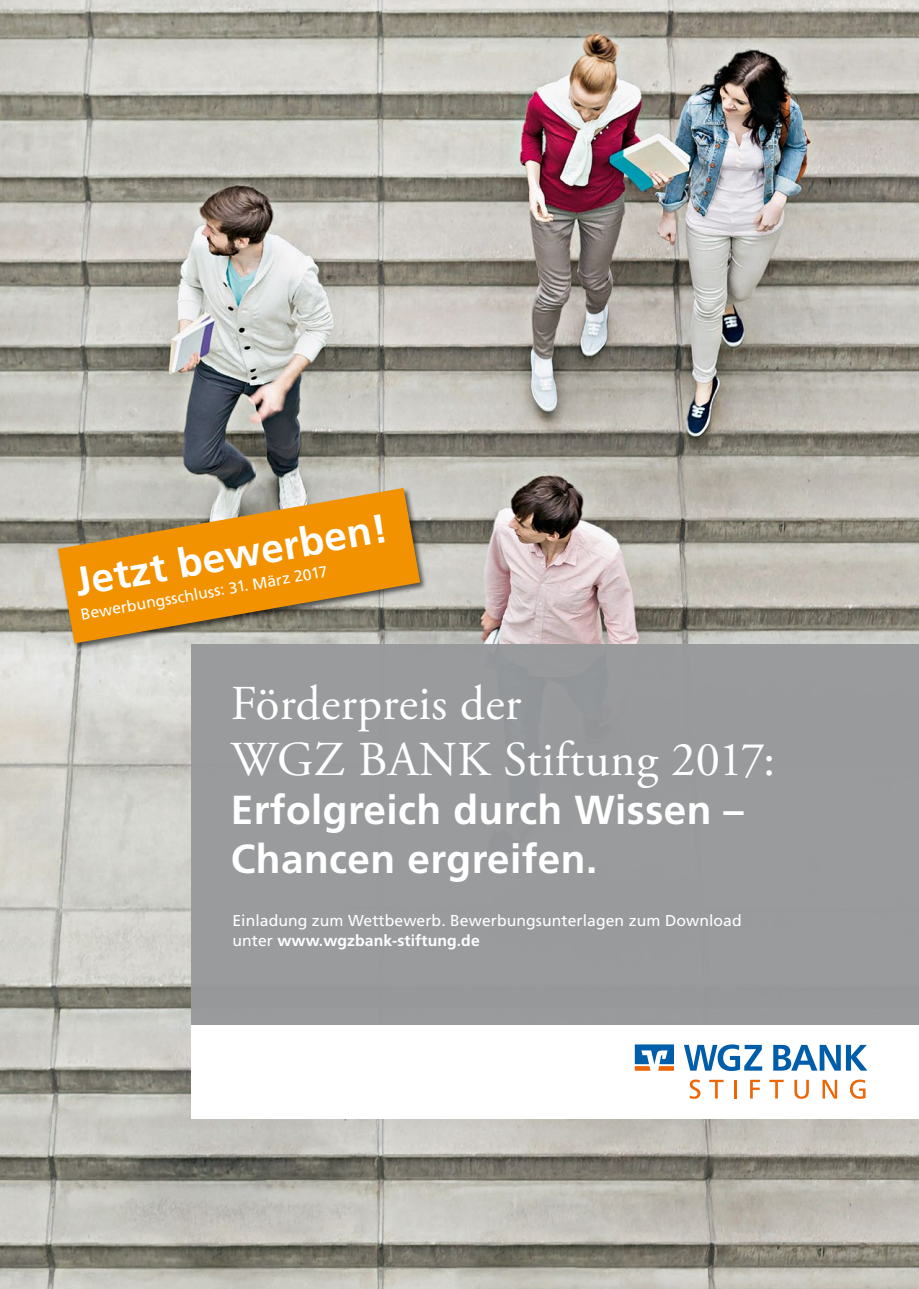
<style>
.page{position:relative;width:919px;height:1289px;background:#fff}
.page>*{position:absolute;margin:0;border:0;box-sizing:border-box;transform-origin:0 0}
.t1{font:48.6px/56.2px "Adobe Garamond Pro";letter-spacing:.01em;color:#fff}
.t2{font:700 40.5px/48.8px "Frutiger LT Std";letter-spacing:.01em;color:#fff}
.t3{font:15.75px/19.5px "Frutiger LT Std";letter-spacing:.005em;color:#fff}
.s1{font-weight:700}
</style>
<div class="page">
<img style="left:0;top:0;width:918px;height:1288px">
<div style="left:191px;top:644px;width:727px;height:380px;background:#9b9d9f"></div>
<div style="left:191px;top:1024px;width:727px;height:94px;background:#fff"></div>
<div style="left:56px;top:486px;width:371px;height:165px;background:#000;opacity:.6"></div>
<svg style="left:58px;top:488px;width:362px;height:155px;background:#d2983d"></svg>
<svg style="left:634px;top:1044px;width:40px;height:26px"></svg>
<svg style="left:684px;top:1044px;width:78px;height:26px"></svg>
<svg style="left:773px;top:1044px;width:94px;height:26px"></svg>
<svg style="left:689px;top:1079px;width:11px;height:19px"></svg>
<svg style="left:709px;top:1079px;width:14px;height:19px"></svg>
<svg style="left:734px;top:1080px;width:2px;height:18px"></svg>
<svg style="left:750px;top:1079px;width:10px;height:19px"></svg>
<svg style="left:769px;top:1079px;width:14px;height:19px"></svg>
<svg style="left:794px;top:1079px;width:14px;height:19px"></svg>
<svg style="left:822px;top:1079px;width:15px;height:19px"></svg>
<svg style="left:849px;top:1079px;width:16px;height:19px"></svg>
<h2 class="t2" style="left:71px;top:558px;width:318px;rotate:-10deg">Jetzt bewerben!</h2>
<p class="t3" style="left:79px;top:605px;width:252px;rotate:-10deg">Bewerbungsschluss: 31. März 2017</p>
<h1 class="t1" style="left:231px;top:677px;width:546px">Förderpreis der<br>WGZ BANK Stiftung 2017:</h1>
<h2 class="t2" style="left:231px;top:785px;width:514px">Erfolgreich durch Wissen –<br>Chancen ergreifen.</h2>
<p class="t3" style="left:232px;top:911px;width:511px">Einladung zum Wettbewerb. Bewerbungsunterlagen zum Download unter <span class="s1">www.wgzbank-stiftung.de</span></p>
</div>
